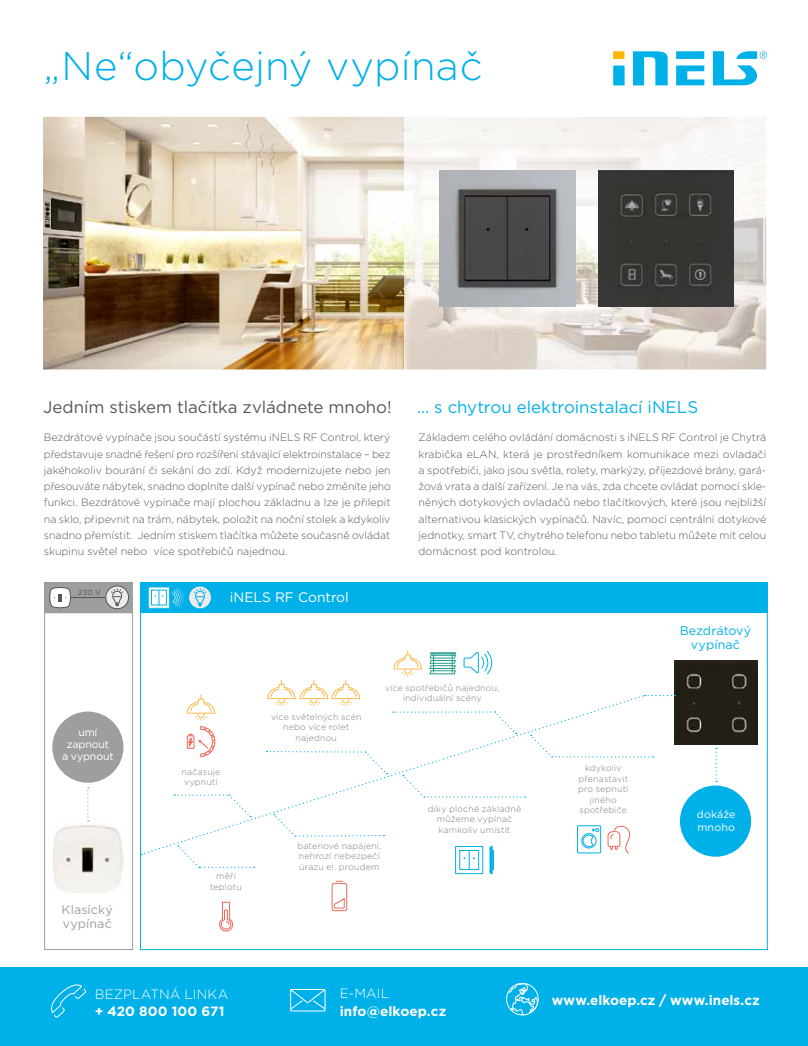
<style>
.page{position:relative;width:808px;height:1046px;background:#fff}
.page>*{position:absolute;margin:0;border:0;box-sizing:border-box;transform-origin:0 0}
.t1{font:300 40px "Gotham";letter-spacing:.01em;color:#00b0e9}
.t2{font:16.88px "Gotham";color:#555756}
.t3{font:16.88px "Gotham";color:#00b0e9}
.t4{font:13.75px "Gotham";color:#fff}
.t5{font:700 13.5px "Gotham";letter-spacing:.005em;color:#fff}
.t6{font:300 13.5px "Gotham";letter-spacing:.005em;color:#fff}
.t7{font:12.5px/13.8px "Gotham";letter-spacing:.005em;color:#00b0e9;text-align:center}
.t8{font:12.5px/13.8px "Gotham";letter-spacing:.005em;color:#9d9e9e}
.t9{font:300 10.62px/16.2px "Gotham";color:#555756;text-align:justify}
.t10{font:10.62px/12.1px "Gotham";letter-spacing:-.01em;color:#fff;text-align:center}
.t11{font:10.62px/13.6px "Gotham";letter-spacing:.015em;color:#fff}
.t12{font:300 8.75px/10.5px "Gotham";letter-spacing:.02em;color:#748186;text-align:center}
.t13{font:7.5px "Gotham";color:#555756}
</style>
<div class="page">
<div style="left:140px;top:582px;width:627px;height:30px;background:#00b0e9"></div>
<div style="left:680px;top:785px;width:71px;height:71px;background:#00b0e9;border-radius:50%"></div>
<div style="left:613px;top:66px;width:12px;height:19px;background:#00b0e9"></div>
<svg style="left:633px;top:51px;width:35px;height:34px"></svg>
<svg style="left:676px;top:65px;width:28px;height:20px"></svg>
<div style="left:676px;top:51px;width:28px;height:8px;background:#00b0e9"></div>
<div style="left:613px;top:51px;width:11px;height:8px;background:#fbb600"></div>
<svg style="left:713px;top:51px;width:54px;height:34px"></svg>
<img style="left:43px;top:117px;width:361px;height:252px">
<div style="left:0;top:966px;width:808px;height:79px;background:#00b0e9"></div>
<svg style="left:87px;top:787px;width:2px;height:34px"></svg>
<div style="left:52px;top:711px;width:71px;height:71px;background:#9d9e9e;border-radius:50%"></div>
<svg style="left:715px;top:747px;width:2px;height:35px"></svg>
<img style="left:674px;top:660px;width:84px;height:84px">
<img style="left:52px;top:824px;width:71px;height:69px">
<svg style="left:219px;top:901px;width:14px;height:30px"></svg>
<svg style="left:268px;top:679px;width:91px;height:15px"></svg>
<svg style="left:459px;top:854px;width:21px;height:16px"></svg>
<div style="left:455px;top:846px;width:28px;height:27px;border:1px solid #00b0e9"></div>
<div style="left:460px;top:850px;width:19px;height:19px;background:#fff"></div>
<div style="left:459px;top:850px;width:20px;height:19px;border:1px solid #00b0e9"></div>
<svg style="left:456px;top:854px;width:19px;height:15px"></svg>
<svg style="left:490px;top:854px;width:4px;height:19px"></svg>
<svg style="left:394px;top:650px;width:28px;height:26px"></svg>
<svg style="left:429px;top:652px;width:27px;height:22px"></svg>
<svg style="left:464px;top:651px;width:28px;height:23px"></svg>
<div style="left:290px;top:988px;width:35px;height:23px;border:1px solid #fff"></div>
<svg style="left:290px;top:988px;width:35px;height:21px"></svg>
<svg style="left:51px;top:984px;width:35px;height:34px"></svg>
<svg style="left:507px;top:984px;width:31px;height:31px"></svg>
<div style="left:506px;top:982px;width:32px;height:33px;border:1px solid #fff;border-radius:50%"></div>
<div style="left:332px;top:883px;width:15px;height:27px;border:1px solid #ee675e;border-radius:2px"></div>
<svg style="left:334px;top:898px;width:11px;height:10px"></svg>
<img style="left:404px;top:117px;width:362px;height:252px">
<img style="left:599px;top:170px;width:134px;height:136px">
<img style="left:439px;top:170px;width:137px;height:136px">
<svg style="left:150px;top:588px;width:18px;height:18px"></svg>
<div style="left:148px;top:586px;width:22px;height:22px;border:1px solid #00b0e9"></div>
<div style="left:152px;top:590px;width:14px;height:15px;background:#fff"></div>
<div style="left:151px;top:590px;width:16px;height:15px;border:1px solid #00b0e9"></div>
<svg style="left:148px;top:586px;width:15px;height:18px"></svg>
<svg style="left:189px;top:586px;width:22px;height:22px"></svg>
<div style="left:188px;top:585px;width:24px;height:24px;border:1px solid #00b0e9;border-radius:50%"></div>
<svg style="left:194px;top:588px;width:12px;height:18px"></svg>
<svg style="left:172px;top:586px;width:12px;height:22px"></svg>
<div style="left:44px;top:582px;width:89px;height:30px;background:#9d9e9e"></div>
<svg style="left:49px;top:587px;width:22px;height:21px"></svg>
<hr style="left:71px;top:597px;width:35px;height:1px;background:#555756">
<svg style="left:106px;top:586px;width:23px;height:22px"></svg>
<div style="left:106px;top:585px;width:23px;height:24px;border:1px solid #555756;border-radius:50%"></div>
<svg style="left:111px;top:588px;width:12px;height:18px"></svg>
<svg style="left:144px;top:694px;width:500px;height:160px"></svg>
<svg style="left:644px;top:694px;width:31px;height:2px"></svg>
<svg style="left:267px;top:750px;width:120px;height:24px"></svg>
<svg style="left:393px;top:711px;width:124px;height:22px"></svg>
<svg style="left:177px;top:845px;width:78px;height:22px"></svg>
<svg style="left:274px;top:814px;width:110px;height:23px"></svg>
<svg style="left:403px;top:774px;width:123px;height:23px"></svg>
<svg style="left:530px;top:734px;width:123px;height:23px"></svg>
<div style="left:44px;top:612px;width:89px;height:337px;border:1px solid #9d9e9e"></div>
<h1 class="t1" style="left:44px;top:40px;width:440px">„Ne“obyčejný vypínač</h1>
<h2 class="t2" style="left:43px;top:396px;width:350px">Jedním stiskem tlačítka zvládnete mnoho!</h2>
<h2 class="t3" style="left:417px;top:396px;width:283px">… s chytrou elektroinstalací iNELS</h2>
<p class="t9" style="left:44px;top:429px;width:348px">Bezdrátové vypínače jsou součástí systému iNELS RF Control, který představuje snadné řešení pro rozšíření stávající elektroinstalace – bez jakéhokoliv bourání či sekání do zdí. Když modernizujete nebo jen přesouváte nábytek, snadno doplníte další vypínač nebo změníte jeho funkci. Bezdrátové vypínače mají plochou základnu a lze je přilepit na sklo, připevnit na trám, nábytek, položit na noční stolek a kdykoliv snadno přemístit. Jedním stiskem tlačítka můžete současně ovládat skupinu světel nebo více spotřebičů najednou.</p>
<p class="t9" style="left:419px;top:429px;width:349px">Základem celého ovládání domácnosti s iNELS RF Control je Chytrá krabička eLAN, která je prostředníkem komunikace mezi ovladači a spotřebiči, jako jsou světla, rolety, markýzy, příjezdové brány, gará&shy;žová vrata a další zařízení. Je na vás, zda chcete ovládat pomocí skle&shy;něných dotykových ovladačů nebo tlačítkových, které jsou nejbližší alternativou klasických vypínačů. Navíc, pomocí centrální dotykové jednotky, smart TV, chytrého telefonu nebo tabletu můžete mít celou domácnost pod kontrolou.</p>
<p class="t13" style="left:78px;top:587px;width:24px">230 V</p>
<p class="t4" style="left:230px;top:588px;width:120px">iNELS RF Control</p>
<p class="t10" style="left:62px;top:726px;width:53px">umí zapnout<br>a vypnout</p>
<p class="t12" style="left:182px;top:765px;width:40px">načasuje vypnutí</p>
<p class="t12" style="left:271px;top:711px;width:92px">více světelných scén nebo více rolet najednou</p>
<p class="t12" style="left:385px;top:682px;width:116px">více spotřebičů najednou, individuální scény</p>
<p class="t12" style="left:428px;top:803px;width:95px">díky ploché základně můžeme vypínač kamkoliv umístit</p>
<p class="t8" style="left:62px;top:902px;width:53px">Klasický vypínač</p>
<p class="t12" style="left:210px;top:870px;width:33px">měří teplotu</p>
<p class="t6" style="left:95px;top:985px;width:135px">BEZPLATNÁ LINKA</p>
<p class="t5" style="left:95px;top:1002px;width:131px">+ 420 800 100 671</p>
<p class="t12" style="left:297px;top:840px;width:85px;text-align:left">bateriové napájení, nehrozí nebezpečí úrazu el. proudem</p>
<p class="t6" style="left:340px;top:984px;width:51px">E-MAIL</p>
<p class="t5" style="left:340px;top:1001px;width:108px">info@elkoep.cz</p>
<p class="t12" style="left:578px;top:762px;width:52px">kdykoliv přenastavit pro sepnutí jiného spotřebiče</p>
<p class="t7" style="left:680px;top:623px;width:73px">Bezdrátový vypínač</p>
<p class="t11" style="left:697px;top:806px;width:40px">dokáže mnoho</p>
<p class="t5" style="left:552px;top:990px;width:209px">www.elkoep.cz / www.inels.cz</p>
</div>
